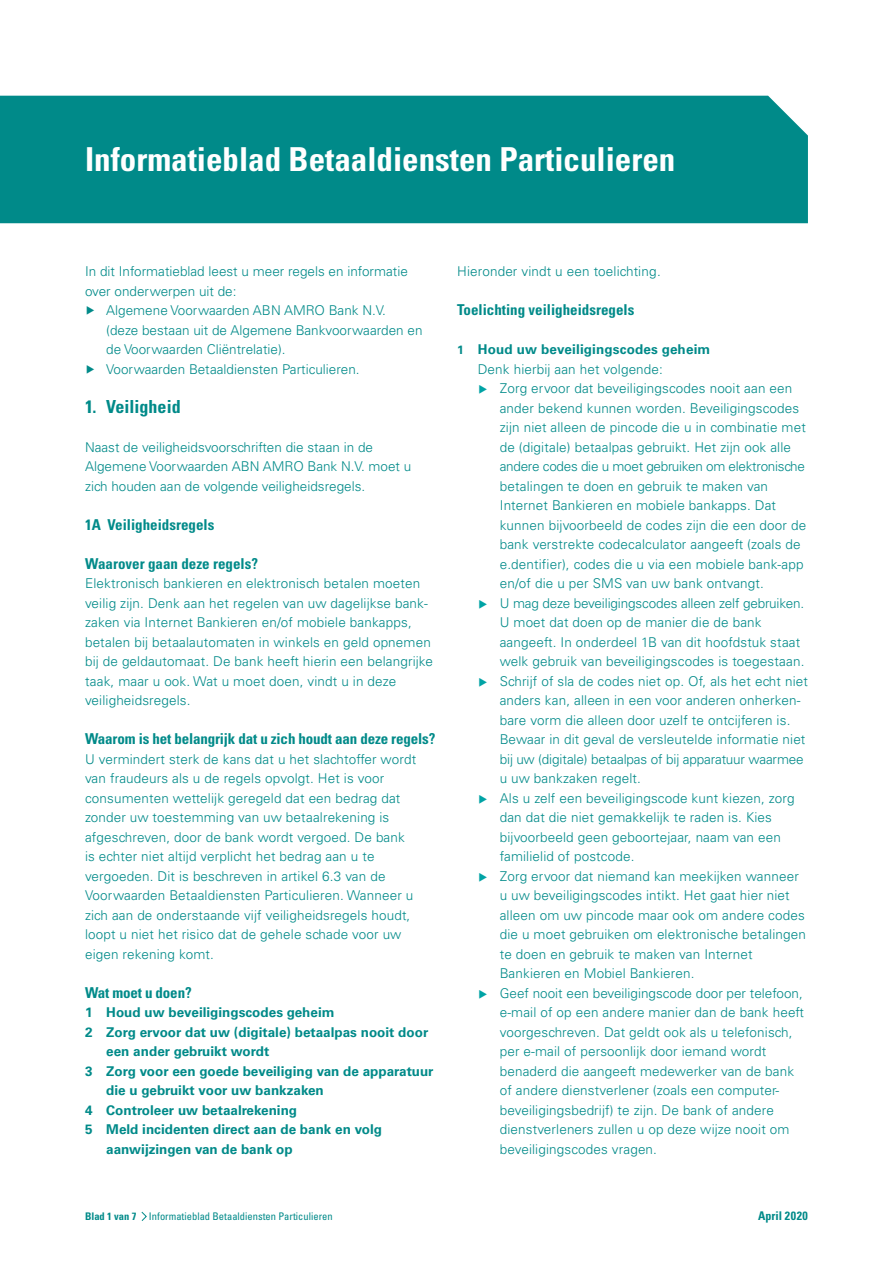
<style>
.page{position:relative;width:893px;height:1263px;background:#fff}
.page>*{position:absolute;margin:0;border:0;box-sizing:border-box;transform-origin:0 0}
.t1{font:700 condensed 33px "Univers LT Std";color:#fff}
.t2{font:700 condensed 18px "Univers LT Std";color:#008a89}
.t3{font:700 condensed 15px "Univers LT Std";color:#008a89}
.t4{font:300 13.5px/19.5px "Univers LT Std";letter-spacing:.01em;color:#008a89}
.t5{font:700 13.5px/19.5px "Univers LT Std";color:#008a89}
.t6{font:700 condensed 12px "Univers LT Std";color:#008a89}
.t7{font:condensed 10.5px "Univers LT Std";color:#008a89}
.s1{font-size:12px}
.s2{font-weight:300}
.s3{color:#00a3a5}
.s4{font-weight:700}
</style>
<div class="page">
<svg style="left:141px;top:1211px;width:6px;height:10px"></svg>
<div style="left:0;top:96px;width:808px;height:127px;background:#008a89"></div>
<h1 class="t1" style="left:85px;top:139px;width:592px">Informatieblad Betaaldiensten Particulieren</h1>
<p class="t4" style="left:85px;top:262px;width:324px">In dit Informatieblad leest u meer regels en informatie over onderwerpen uit de:<br>▶ Algemene Voorwaarden ABN AMRO Bank N.V.</p>
<p class="t4" style="left:106px;top:320px;width:318px">(deze bestaan uit de Algemene Bankvoorwaarden en</p>
<p class="t4" style="left:106px;top:340px;width:181px">de Voorwaarden Cliëntrelatie).</p>
<p class="t4" style="left:85px;top:359px;width:276px">▶ Voorwaarden Betaaldiensten Particulieren.</p>
<h2 class="t2" style="left:85px;top:395px;width:97px">1. Veiligheid</h2>
<p class="t4" style="left:85px;top:437px;width:328px">Naast de veiligheidsvoorschriften die staan in de<br>Algemene Voorwaarden ABN AMRO Bank N.V. moet u zich houden aan de volgende veiligheidsregels.</p>
<p class="t3" style="left:85px;top:515px;width:131px">1A Veiligheidsregels</p>
<p class="t3" style="left:85px;top:554px;width:175px">Waarover gaan deze regels?</p>
<p class="t4" style="left:85px;top:574px;width:349px">Elektronisch bankieren en elektronisch betalen moeten veilig zijn. Denk aan het regelen van uw dagelijkse bank&shy;zaken via Internet Bankieren en/of mobiele bankapps, betalen bij betaalautomaten in winkels en geld opnemen bij de geldautomaat. De bank heeft hierin een belangrijke taak, maar u ook. Wat u moet doen, vindt u in deze veiligheidsregels.</p>
<p class="t3" style="left:85px;top:730px;width:352px">Waarom is het belangrijk dat u zich houdt aan deze regels?</p>
<p class="t4" style="left:85px;top:749px;width:333px">U vermindert sterk de kans dat u het slachtoffer wordt van fraudeurs als u de regels opvolgt. Het is voor consumenten wettelijk geregeld dat een bedrag dat zonder uw toestemming van uw betaalrekening is afgeschreven, door de bank wordt vergoed. De bank is echter niet altijd verplicht het bedrag aan u te vergoeden. Dit is beschreven in artikel 6.3 van de Voorwaarden Betaaldiensten Particulieren. Wanneer u zich aan de onderstaande vijf veiligheidsregels houdt, loopt u niet het risico dat de gehele schade voor uw eigen rekening komt.</p>
<p class="t3" style="left:85px;top:983px;width:108px">Wat moet u doen?</p>
<p class="t5" style="left:85px;top:1003px;width:251px">1 Houd uw beveiligingscodes geheim</p>
<p class="t5" style="left:85px;top:1022px;width:345px">2 Zorg ervoor dat uw (digitale) betaalpas nooit door</p>
<p class="t5" style="left:106px;top:1042px;width:164px">een ander gebruikt wordt</p>
<p class="t5" style="left:85px;top:1061px;width:350px">3 Zorg voor een goede beveiliging van de apparatuur</p>
<p class="t5" style="left:106px;top:1081px;width:219px">die u gebruikt voor uw bankzaken</p>
<p class="t5" style="left:85px;top:1100px;width:214px">4 Controleer uw betaalrekening</p>
<p class="t5" style="left:85px;top:1120px;width:299px">5 Meld incidenten direct aan de bank en volg</p>
<p class="t5" style="left:106px;top:1139px;width:188px">aanwijzingen van de bank op</p>
<p class="t4" style="left:457px;top:262px;width:205px">Hieronder vindt u een toelichting.</p>
<p class="t3" style="left:457px;top:301px;width:179px">Toelichting veiligheidsregels</p>
<p class="t5" style="left:478px;top:340px;width:234px;text-indent:-21px"><span class="s1">1</span> Houd uw beveiligingscodes geheim<br><span class="s2">Denk hierbij aan het volgende:</span></p>
<p class="t4" style="left:500px;top:379px;width:308px;text-indent:-21px"><span class="s3">◆</span> Zorg ervoor dat beveiligingscodes nooit aan een ander bekend kunnen worden. Beveiligingscodes zijn niet alleen de pincode die u in combinatie met de (digitale) betaalpas gebruikt. Het zijn ook alle andere codes die u moet gebruiken om elektronische betalingen te doen en gebruik te maken van Internet Bankieren en mobiele bankapps. Dat kunnen bijvoorbeeld de codes zijn die een door de bank verstrekte codecalculator aangeeft (zoals de e.dentifier), codes die u via een mobiele bank-app en/of die u per SMS van uw bank ontvangt.</p>
<p class="t4" style="left:500px;top:593px;width:306px;text-indent:-21px"><span class="s3">◆</span> U mag deze beveiligingscodes alleen zelf gebruiken.<br>U moet dat doen op de manier die de bank aangeeft. In onderdeel 1B van dit hoofdstuk staat welk gebruik van beveiligingscodes is toegestaan.</p>
<p class="t4" style="left:500px;top:671px;width:310px;text-indent:-21px"><span class="s3">◆</span> Schrijf of sla de codes niet op. Of, als het echt niet anders kan, alleen in een voor anderen onherken&shy;bare vorm die alleen door uzelf te ontcijferen is.<br>Bewaar in dit geval de versleutelde informatie niet bij uw (digitale) betaalpas of bij apparatuur waarmee u uw bankzaken regelt.</p>
<p class="t4" style="left:500px;top:788px;width:296px;text-indent:-21px"><span class="s3">◆</span> Als u zelf een beveiligingscode kunt kiezen, zorg dan dat die niet gemakkelijk te raden is. Kies bijvoorbeeld geen geboortejaar, naam van een familielid of postcode.</p>
<p class="t4" style="left:500px;top:866px;width:308px;text-indent:-21px"><span class="s3">◆</span> Zorg ervoor dat niemand kan meekijken wanneer u uw beveiligingscodes intikt. Het gaat hier niet alleen om uw pincode maar ook om andere codes die u moet gebruiken om elektronische betalingen te doen en gebruik te maken van Internet Bankieren en Mobiel Bankieren.</p>
<p class="t4" style="left:500px;top:983px;width:306px;text-indent:-21px"><span class="s3">◆</span> Geef nooit een beveiligingscode door per telefoon, e-mail of op een andere manier dan de bank heeft voorgeschreven. Dat geldt ook als u telefonisch, per e-mail of persoonlijk door iemand wordt benaderd die aangeeft medewerker van de bank of andere dienstverlener (zoals een computer&shy;beveiligingsbedrijf) te zijn. De bank of andere dienstverleners zullen u op deze wijze nooit om beveiligingscodes vragen.</p>
<p class="t7" style="left:85px;top:1209px;width:249px"><span class="s4">Blad 1 van 7</span> Informatieblad Betaaldiensten Particulieren</p>
<p class="t6" style="left:758px;top:1208px;width:51px">April 2020</p>
</div>
